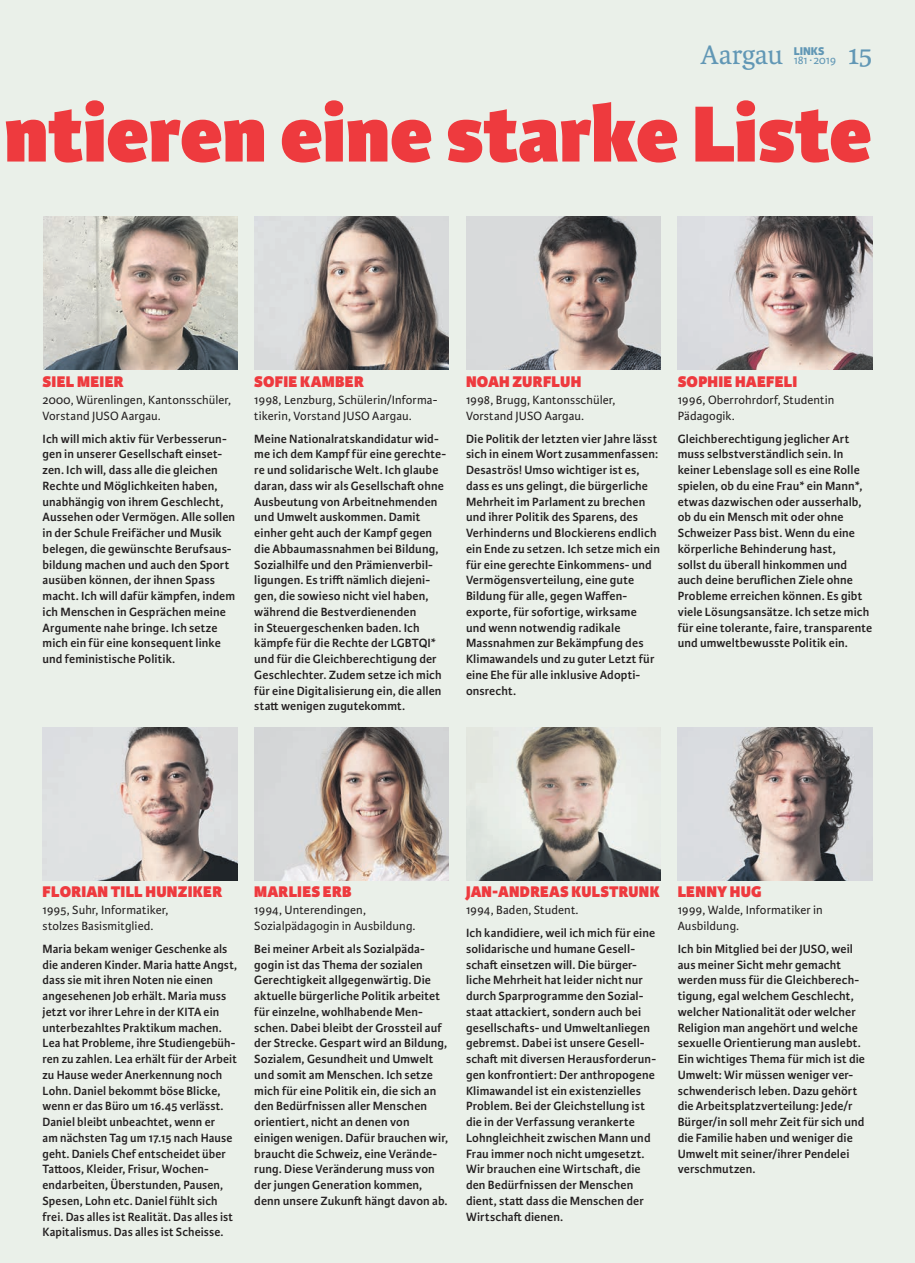
<style>
.page{position:relative;width:915px;height:1263px;background:#fff}
.page>*{position:absolute;margin:0;border:0;box-sizing:border-box;transform-origin:0 0}
.t1{font:800 84.75px "Karmina Sans";color:#ee3a3e}
.t2{font:28.5px "Karmina";letter-spacing:-.005em;color:#6197b5}
.t3{font:800 16.5px "Karmina Sans";letter-spacing:.01em;color:#ee3a3e}
.t4{font:600 12.75px/15.8px "Karmina Sans";letter-spacing:.01em;color:#231f20}
.t5{font:12.75px/15.8px "Karmina Sans";letter-spacing:.01em;color:#231f20}
.t6{font:12px "Karmina Sans";letter-spacing:-.01em;color:#6197b5}
.t7{font:800 12px "Karmina Sans";color:#6197b5}
</style>
<div class="page">
<div style="left:0;top:0;width:914px;height:1263px;background:#eaf0e9"></div>
<img style="left:43px;top:217px;width:195px;height:153px">
<img style="left:254px;top:217px;width:195px;height:153px">
<img style="left:466px;top:217px;width:194px;height:153px">
<img style="left:677px;top:217px;width:195px;height:153px">
<img style="left:43px;top:727px;width:195px;height:153px">
<img style="left:254px;top:727px;width:195px;height:153px">
<img style="left:466px;top:727px;width:194px;height:153px">
<img style="left:677px;top:727px;width:195px;height:153px">
<h2 class="t2" style="left:700px;top:39px;width:84px">Aargau</h2>
<p class="t7" style="left:793px;top:44px;width:32px">LINKS</p>
<p class="t6" style="left:793px;top:53px;width:44px">181∙ 2019</p>
<h2 class="t2" style="left:847px;top:39px;width:26px">15</h2>
<h1 class="t1" style="left:4px;top:84px;width:868px">ntieren eine starke Liste</h1>
<p class="t3" style="left:43px;top:372px;width:83px">SIEL MEIER</p>
<p class="t5" style="left:43px;top:392px;width:190px">2000, Würenlingen, Kantonsschüler,<br>Vorstand JUSO Aargau.</p>
<p class="t4" style="left:43px;top:431px;width:194px">Ich will mich aktiv für Verbesserun&shy;gen in unserer Gesellschaft einset&shy;zen. Ich will, dass alle die gleichen Rechte und Möglichkeiten haben, unabhängig von ihrem Geschlecht, Aussehen oder Vermögen. Alle sollen in der Schule Freifächer und Musik belegen, die gewünschte Berufsaus&shy;bildung machen und auch den Sport ausüben können, der ihnen Spass macht. Ich will dafür kämpfen, indem ich Menschen in Gesprächen meine Argumente nahe bringe. Ich setze mich ein für eine konsequent linke und feministische Politik.</p>
<p class="t3" style="left:254px;top:372px;width:111px">SOFIE KAMBER</p>
<p class="t5" style="left:254px;top:392px;width:184px">1998, Lenzburg, Schülerin/Informa&shy;tikerin, Vorstand JUSO Aargau.</p>
<p class="t4" style="left:254px;top:431px;width:193px">Meine Nationalratskandidatur wid&shy;me ich dem Kampf für eine gerechte&shy;re und solidarische Welt. Ich glaube daran, dass wir als Gesellschaft ohne Ausbeutung von Arbeitnehmenden und Umwelt auskommen. Damit einher geht auch der Kampf gegen die Abbaumassnahmen bei Bildung, Sozialhilfe und den Prämienverbil&shy;ligungen. Es trifft nämlich diejeni&shy;gen, die sowieso nicht viel haben, während die Bestverdienenden<br>in Steuergeschenken baden. Ich kämpfe für die Rechte der LGBTQI* und für die Gleichberechtigung der Geschlechter. Zudem setze ich mich für eine Digitalisierung ein, die allen statt wenigen zugutekommt.</p>
<p class="t3" style="left:466px;top:372px;width:117px">NOAH ZURFLUH</p>
<p class="t5" style="left:466px;top:392px;width:151px">1998, Brugg, Kantonsschüler,<br>Vorstand JUSO Aargau.</p>
<p class="t4" style="left:466px;top:431px;width:195px">Die Politik der letzten vier Jahre lässt sich in einem Wort zusammenfassen:<br>Desaströs! Umso wichtiger ist es, dass es uns gelingt, die bürgerliche Mehrheit im Parlament zu brechen und ihrer Politik des Sparens, des Verhinderns und Blockierens endlich ein Ende zu setzen. Ich setze mich ein für eine gerechte Einkommens- und Vermögensverteilung, eine gute Bildung für alle, gegen Waffen&shy;exporte, für sofortige, wirksame und wenn notwendig radikale Massnahmen zur Bekämpfung des Klimawandels und zu guter Letzt für eine Ehe für alle inklusive Adopti&shy;onsrecht.</p>
<p class="t3" style="left:677px;top:372px;width:121px">SOPHIE HAEFELI</p>
<p class="t5" style="left:677px;top:392px;width:158px">1996, Oberrohrdorf, Studentin<br>Pädagogik.</p>
<p class="t4" style="left:677px;top:431px;width:196px">Gleichberechtigung jeglicher Art muss selbstverständlich sein. In keiner Lebenslage soll es eine Rolle spielen, ob du eine Frau* ein Mann*, etwas dazwischen oder ausserhalb, ob du ein Mensch mit oder ohne Schweizer Pass bist. Wenn du eine körperliche Behinderung hast,<br>sollst du überall hinkommen und auch deine beruflichen Ziele ohne Probleme erreichen können. Es gibt viele Lösungsansätze. Ich setze mich für eine tolerante, faire, transparente und umweltbewusste Politik ein.</p>
<p class="t3" style="left:43px;top:882px;width:181px">FLORIAN TILL HUNZIKER</p>
<p class="t5" style="left:43px;top:902px;width:127px">1995, Suhr, Informatiker, stolzes Basismitglied.</p>
<p class="t4" style="left:43px;top:941px;width:196px">Maria bekam weniger Geschenke als die anderen Kinder. Maria hatte Angst, dass sie mit ihren Noten nie einen angesehenen Job erhält. Maria muss jetzt vor ihrer Lehre in der KITA ein unterbezahltes Praktikum machen.<br>Lea hat Probleme, ihre Studiengebüh&shy;ren zu zahlen. Lea erhält für der Arbeit zu Hause weder Anerkennung noch Lohn. Daniel bekommt böse Blicke, wenn er das Büro um 16.45 verlässt.<br>Daniel bleibt unbeachtet, wenn er<br>am nächsten Tag um 17.15 nach Hause geht. Daniels Chef entscheidet über Tattoos, Kleider, Frisur, Wochen&shy;endarbeiten, Überstunden, Pausen, Spesen, Lohn etc. Daniel fühlt sich frei. Das alles ist Realität. Das alles ist Kapitalismus. Das alles ist Scheisse.</p>
<p class="t3" style="left:254px;top:882px;width:99px">MARLIES ERB</p>
<p class="t5" style="left:254px;top:902px;width:163px">1994, Unterendingen,<br>Sozialpädagogin in Ausbildung.</p>
<p class="t4" style="left:254px;top:941px;width:195px">Bei meiner Arbeit als Sozialpäda&shy;gogin ist das Thema der sozialen Gerechtigkeit allgegenwärtig. Die aktuelle bürgerliche Politik arbeitet für einzelne, wohlhabende Men&shy;schen. Dabei bleibt der Grossteil auf der Strecke. Gespart wird an Bildung, Sozialem, Gesundheit und Umwelt und somit am Menschen. Ich setze mich für eine Politik ein, die sich an den Bedürfnissen aller Menschen orientiert, nicht an denen von einigen wenigen. Dafür brauchen wir, braucht die Schweiz, eine Verände&shy;rung. Diese Veränderung muss von der jungen Generation kommen, denn unsere Zukunft hängt davon ab.</p>
<p class="t3" style="left:466px;top:882px;width:195px">JAN-ANDREAS KULSTRUNK</p>
<p class="t5" style="left:466px;top:902px;width:114px">1994, Baden, Student.</p>
<p class="t4" style="left:466px;top:925px;width:191px">Ich kandidiere, weil ich mich für eine solidarische und humane Gesell&shy;schaft einsetzen will. Die bürger&shy;liche Mehrheit hat leider nicht nur durch Sparprogramme den Sozial&shy;staat attackiert, sondern auch bei gesellschafts- und Umweltanliegen gebremst. Dabei ist unsere Gesell&shy;schaft mit diversen Herausforderun&shy;gen konfrontiert: Der anthropogene Klimawandel ist ein existenzielles Problem. Bei der Gleichstellung ist die in der Verfassung verankerte Lohngleichheit zwischen Mann und Frau immer noch nicht umgesetzt.<br>Wir brauchen eine Wirtschaft, die den Bedürfnissen der Menschen dient, statt dass die Menschen der Wirtschaft dienen.</p>
<p class="t3" style="left:677px;top:882px;width:85px">LENNY HUG</p>
<p class="t5" style="left:677px;top:902px;width:146px">1999, Walde, Informatiker in<br>Ausbildung.</p>
<p class="t4" style="left:677px;top:941px;width:189px">Ich bin Mitglied bei der JUSO, weil aus meiner Sicht mehr gemacht werden muss für die Gleichberech&shy;tigung, egal welchem Geschlecht, welcher Nationalität oder welcher Religion man angehört und welche sexuelle Orientierung man auslebt.<br>Ein wichtiges Thema für mich ist die Umwelt: Wir müssen weniger ver&shy;schwenderisch leben. Dazu gehört die Arbeitsplatzverteilung: Jede/r Bürger/in soll mehr Zeit für sich und die Familie haben und weniger die Umwelt mit seiner/ihrer Pendelei verschmutzen.</p>
</div>
